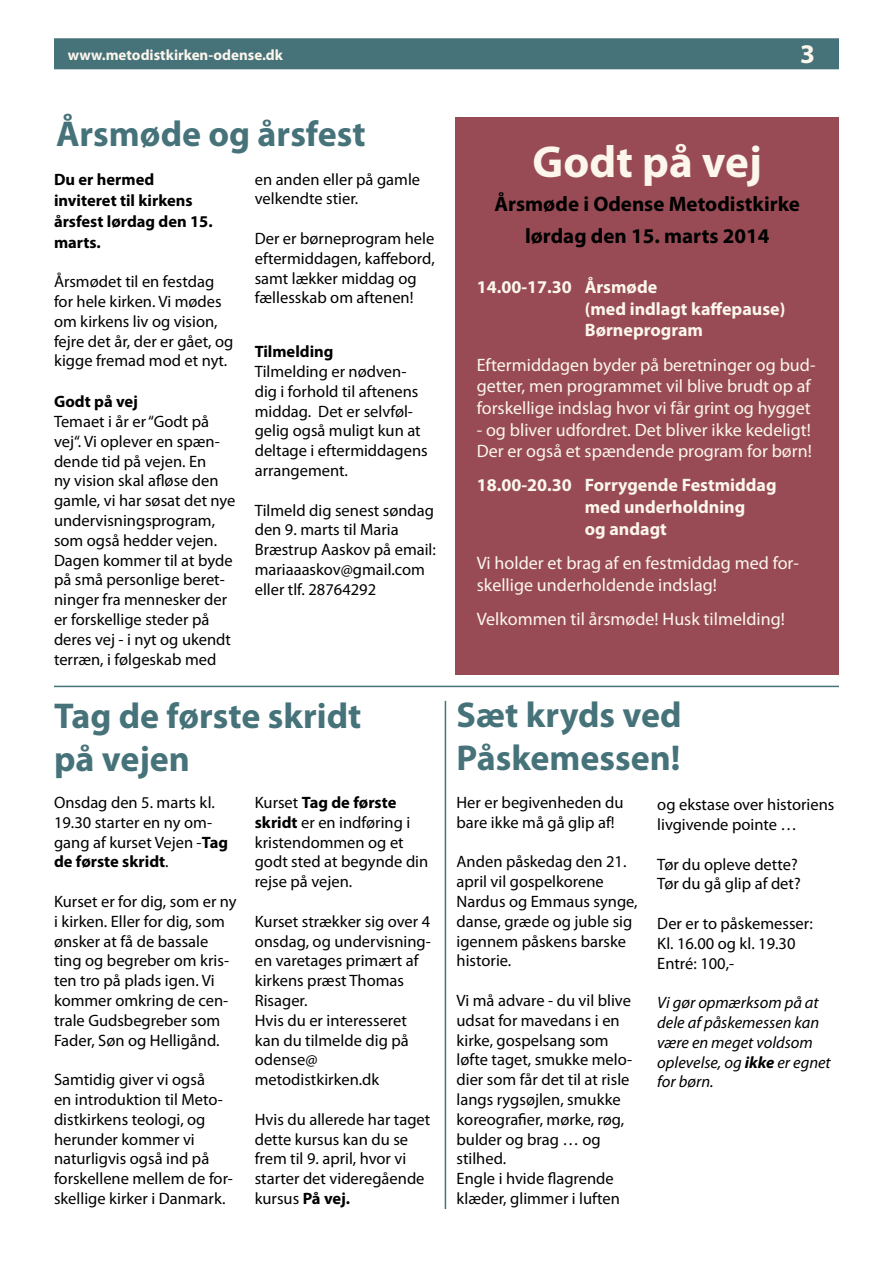
<style>
.page{position:relative;width:893px;height:1263px;background:#fff}
.page>*{position:absolute;margin:0;border:0;box-sizing:border-box;transform-origin:0 0}
.t1{font:700 45px "Myriad Pro";color:#fcf6ec}
.t2{font:700 36px/43.2px "Myriad Pro";color:#46727a}
.t3{font:700 27px "Myriad Pro";color:#fcf6ec}
.t4{font:700 21px/32.7px "Myriad Pro";color:#000;text-align:center}
.t5{font:18px/21.6px "Myriad Pro";color:#fcf6ec}
.t6{font:700 18px/21.6px "Myriad Pro";color:#fcf6ec}
.t7{font:16.5px/19.8px "Myriad Pro";color:#000}
.t8{font:italic 16.5px/19.8px "Myriad Pro";color:#000}
.t9{font:700 16.5px/21px "Myriad Pro";color:#000}
.t10{font:700 15px "Myriad Pro";color:#fcf6ec}
.s1{font-weight:700}
</style>
<div class="page">
<div style="left:54px;top:38px;width:785px;height:31px;background:#46727a;border:2px solid #46727a"></div>
<div style="left:455px;top:117px;width:384px;height:558px;background:#984b54"></div>
<hr style="left:54px;top:686px;width:785px;height:1px;background:#46727a">
<hr style="left:445px;top:701px;width:1px;height:508px;background:#46727a">
<p class="t10" style="left:68px;top:45px;width:217px">www.metodistkirken-odense.dk</p>
<h3 class="t3" style="left:800px;top:36px;width:16px">3</h3>
<h2 class="t2" style="left:56px;top:111px;width:311px">Årsmøde og årsfest</h2>
<p class="t9" style="left:54px;top:168px;width:160px">Du er hermed inviteret til kirkens årsfest lørdag den 15. marts.</p>
<p class="t7" style="left:54px;top:272px;width:181px">Årsmødet til en festdag for hele kirken. Vi mødes om kirkens liv og vision, fejre det år, der er gået, og kigge fremad mod et nyt.</p>
<p class="t9" style="left:54px;top:391px;width:86px">Godt på vej</p>
<p class="t7" style="left:54px;top:411px;width:183px">Temaet i år er “Godt på vej“. Vi oplever en spæn&shy;dende tid på vejen. En<br>ny vision skal afløse den gamle, vi har søsat det nye undervisningsprogram, som også hedder vejen.<br>Dagen kommer til at byde på små personlige beret&shy;ninger fra mennesker der er forskellige steder på deres vej - i nyt og ukendt terræn, i følgeskab med</p>
<p class="t7" style="left:255px;top:169px;width:167px">en anden eller på gamle velkendte stier.</p>
<p class="t7" style="left:255px;top:228px;width:181px">Der er børneprogram hele eftermiddagen, kaffebord, samt lækker middag og fællesskab om aftenen!</p>
<p class="t9" style="left:255px;top:341px;width:80px">Tilmelding</p>
<p class="t7" style="left:255px;top:361px;width:174px">Tilmelding er nødven&shy;dig i forhold til aftenens middag. Det er selvføl&shy;gelig også muligt kun at deltage i eftermiddagens arrangement.</p>
<p class="t7" style="left:255px;top:500px;width:183px">Tilmeld dig senest søndag den 9. marts til Maria<br>Bræstrup Aaskov på email: mariaaaskov@gmail.com eller tlf. 28764292</p>
<h2 class="t2" style="left:54px;top:693px;width:309px">Tag de første skridt på vejen</h2>
<p class="t7" style="left:54px;top:792px;width:176px">Onsdag den 5. marts kl.<br>19.30 starter en ny om&shy;gang af kurset Vejen -<span class="s1">Tag de første skridt</span>.</p>
<p class="t7" style="left:54px;top:891px;width:184px">Kurset er for dig, som er ny i kirken. Eller for dig, som ønsker at få de bassale ting og begreber om kris&shy;ten tro på plads igen. Vi kommer omkring de cen&shy;trale Gudsbegreber som<br>Fader, Søn og Helligånd.</p>
<p class="t7" style="left:54px;top:1069px;width:181px">Samtidig giver vi også<br>en introduktion til Meto&shy;distkirkens teologi, og herunder kommer vi naturligvis også ind på forskellene mellem de for&shy;skellige kirker i Danmark.</p>
<p class="t7" style="left:255px;top:792px;width:175px">Kurset <span class="s1">Tag de første skridt</span> er en indføring i kristendommen og et godt sted at begynde din rejse på vejen.</p>
<p class="t7" style="left:255px;top:911px;width:177px">Kurset strækker sig over 4 onsdag, og undervisning&shy;en varetages primært af kirkens præst Thomas<br>Risager.<br>Hvis du er interesseret kan du tilmelde dig på odense@ metodistkirken.dk</p>
<p class="t7" style="left:255px;top:1109px;width:177px">Hvis du allerede har taget dette kursus kan du se frem til 9. april, hvor vi starter det videregående kursus <span class="s1">På vej.</span></p>
<h1 class="t1" style="left:533px;top:132px;width:231px">Godt på vej</h1>
<p class="t4" style="left:494px;top:186px;width:307px">Årsmøde i Odense Metodistkirke lørdag den 15. marts 2014</p>
<p class="t6" style="left:585px;top:276px;width:202px;text-indent:-108px">14.00-17.30 Årsmøde<br>(med indlagt kaffepause)<br>Børneprogram</p>
<p class="t5" style="left:477px;top:354px;width:340px">Eftermiddagen byder på beretninger og bud&shy;getter, men programmet vil blive brudt op af forskellige indslag hvor vi får grint og hygget</p>
<p class="t5" style="left:477px;top:418px;width:337px">- og bliver udfordret. Det bliver ikke kedeligt!<br>Der er også et spændende program for børn!</p>
<p class="t6" style="left:585px;top:474px;width:193px;text-indent:-108px">18.00-20.30 Forrygende Festmiddag med underholdning<br>og andagt</p>
<p class="t5" style="left:477px;top:552px;width:324px">Vi holder et brag af en festmiddag med for&shy;skellige underholdende indslag!</p>
<p class="t5" style="left:477px;top:608px;width:310px">Velkommen til årsmøde! Husk tilmelding!</p>
<h2 class="t2" style="left:457px;top:692px;width:226px">Sæt kryds ved<br>Påskemessen!</h2>
<p class="t7" style="left:457px;top:792px;width:168px">Her er begivenheden du bare ikke må gå glip af!</p>
<p class="t7" style="left:457px;top:852px;width:183px">Anden påskedag den 21. april vil gospelkorene<br>Nardus og Emmaus synge, danse, græde og juble sig igennem påskens barske historie.</p>
<p class="t7" style="left:457px;top:990px;width:177px">Vi må advare - du vil blive udsat for mavedans i en kirke, gospelsang som løfte taget, smukke melo&shy;dier som får det til at risle langs rygsøjlen, smukke koreografier, mørke, røg, bulder og brag … og stilhed.<br>Engle i hvide flagrende klæder, glimmer i luften</p>
<p class="t7" style="left:657px;top:794px;width:179px">og ekstase over historiens livgivende pointe …</p>
<p class="t7" style="left:657px;top:854px;width:145px">Tør du opleve dette?<br>Tør du gå glip af det?</p>
<p class="t7" style="left:657px;top:913px;width:157px">Der er to påskemesser:<br>Kl. 16.00 og kl. 19.30<br>Entré: 100,-</p>
<p class="t8" style="left:657px;top:992px;width:175px">Vi gør opmærksom på at dele af påskemessen kan være en meget voldsom oplevelse, og <span class="s1">ikke</span> er egnet for børn.</p>
</div>
